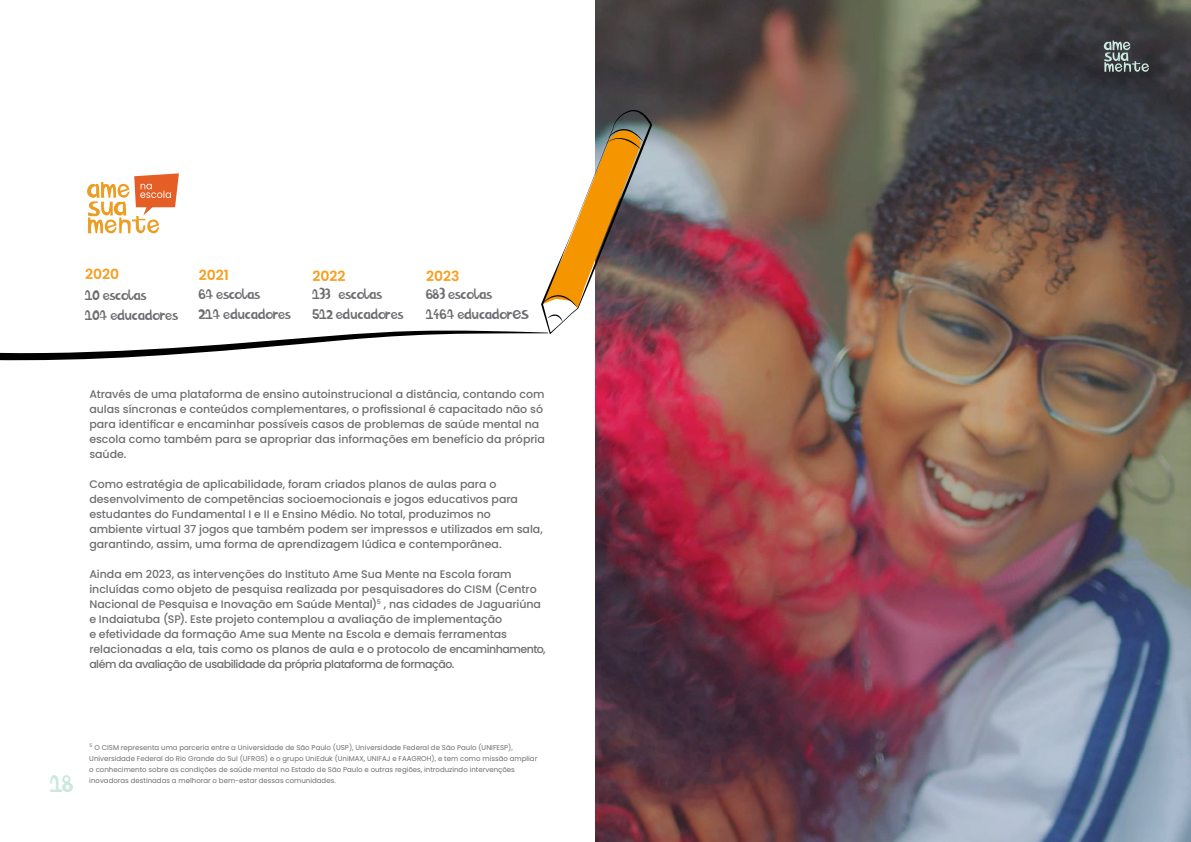
<style>
.page{position:relative;width:1191px;height:842px;background:#fff}
.page>*{position:absolute;margin:0;border:0;box-sizing:border-box;transform-origin:0 0}
.t1{font:24px "Ame Sua Mente";color:#cbe8dd}
.t2{font:14px/20px "Ame Sua Mente";color:#6d6e71}
.t3{font:600 14px "Poppins";color:#f99d1c}
.t4{font:500 11px/15px "Poppins";letter-spacing:-.005em;color:#6d6e71}
.t5{font:7px/11px "Poppins";color:#6d6e71}
.s1{font-size:13px}
.s2{font-size:18px}
</style>
<div class="page">
<img style="left:595px;top:0;width:596px;height:842px">
<svg style="left:1103px;top:41px;width:46px;height:32px"></svg>
<svg style="left:0;top:108px;width:652px;height:253px"></svg>
<p class="t3" style="left:85px;top:266px;width:36px">2020</p>
<p class="t2" style="left:85px;top:286px;width:94px">10 escolas<br>107 educadores</p>
<p class="t3" style="left:199px;top:267px;width:32px">2021</p>
<p class="t2" style="left:199px;top:285px;width:94px">67 escolas<br>217 educadores</p>
<p class="t3" style="left:312px;top:268px;width:35px">2022</p>
<p class="t2" style="left:312px;top:285px;width:92px">13<span class="s1">3</span> escolas<br>51<span class="s1">2</span> educadores</p>
<p class="t3" style="left:426px;top:268px;width:35px">2023</p>
<p class="t2" style="left:426px;top:285px;width:104px">683 escolas<br>1467 educador<span class="s2">es</span></p>
<p class="t4" style="left:89px;top:386px;width:457px">Através de uma plataforma de ensino autoinstrucional a distância, contando com aulas síncronas e conteúdos complementares, o profissional é capacitado não só para identificar e encaminhar possíveis casos de problemas de saúde mental na escola como também para se apropriar das informações em benefício da própria saúde.</p>
<p class="t4" style="left:89px;top:476px;width:455px">Como estratégia de aplicabilidade, foram criados planos de aulas para o desenvolvimento de competências socioemocionais e jogos educativos para estudantes do Fundamental I e II e Ensino Médio. No total, produzimos no ambiente virtual 37 jogos que também podem ser impressos e utilizados em sala, garantindo, assim, uma forma de aprendizagem lúdica e contemporânea.</p>
<p class="t4" style="left:89px;top:566px;width:458px">Ainda em 2023, as intervenções do Instituto Ame Sua Mente na Escola foram incluídas como objeto de pesquisa realizada por pesquisadores do CISM (Centro Nacional de Pesquisa e Inovação em Saúde Mental)<sup>5</sup> , nas cidades de Jaguariúna e Indaiatuba (SP). Este projeto contemplou a avaliação de implementação<br>e efetividade da formação Ame sua Mente na Escola e demais ferramentas relacionadas a ela, tais como os planos de aula e o protocolo de encaminhamento, além da avaliação de usabilidade da própria plataforma de formação.</p>
<h1 class="t1" style="left:50px;top:772px;width:25px">18</h1>
<p class="t5" style="left:89px;top:742px;width:449px"><sup>5</sup> O CISM representa uma parceria entre a Universidade de São Paulo (USP), Universidade Federal de São Paulo (UNIFESP), Universidade Federal do Rio Grande do Sul (UFRGS) e o grupo UniEduk (UniMAX, UNIFAJ e FAAGROH), e tem como missão ampliar o conhecimento sobre as condições de saúde mental no Estado de São Paulo e outras regiões, introduzindo intervenções inovadoras destinadas a melhorar o bem-estar dessas comunidades.</p>
</div>
